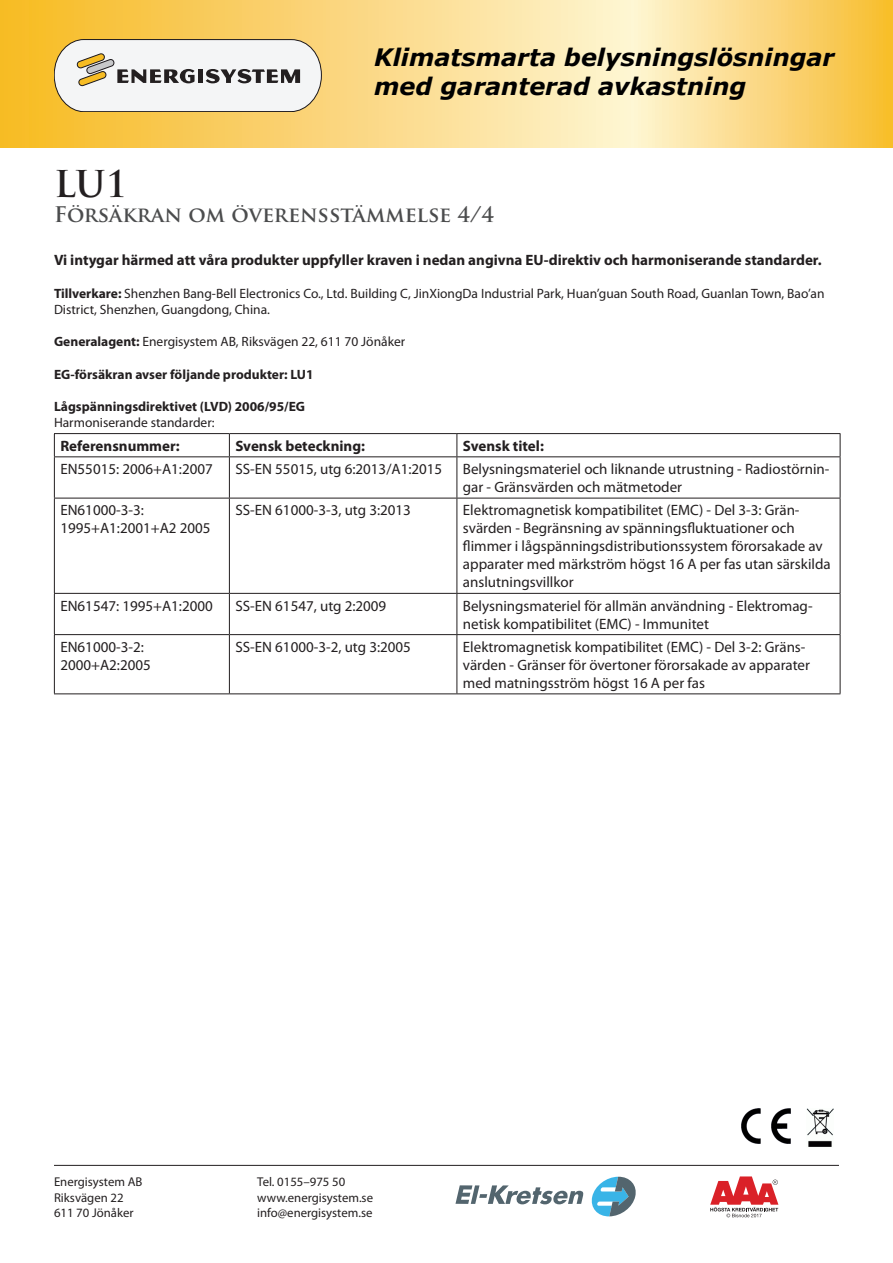
<style>
.page{position:relative;width:893px;height:1263px;background:#fff}
.page>*{position:absolute;margin:0;border:0;box-sizing:border-box;transform-origin:0 0}
.t1{font:700 36px "Trajan Pro";color:#231f20}
.t2{font:italic 700 24px/28.8px "Verdana";color:#000}
.t3{font:700 21px "Trajan Pro";color:#4b4c4d}
.t4{font:15px/18px "Myriad Pro";color:#231f20}
.t5{font:700 15px "Myriad Pro";color:#231f20}
.t6{font:13.5px/16.2px "Myriad Pro";color:#231f20}
.t7{font:700 13.5px "Myriad Pro";color:#231f20}
.t8{font:12.75px/15.3px "Myriad Pro";color:#231f20}
.s1{font-weight:700}
</style>
<div class="page">
<hr style="left:54px;top:1165px;width:785px;height:1px;background:#231f20">
<svg style="left:591px;top:1177px;width:45px;height:39px"></svg>
<svg style="left:455px;top:1185px;width:128px;height:19px"></svg>
<svg style="left:710px;top:1176px;width:68px;height:41px"></svg>
<hr style="left:54px;top:433px;width:175px;height:1px;background:#231f20">
<svg style="left:54px;top:434px;width:1px;height:22px"></svg>
<hr style="left:229px;top:433px;width:228px;height:1px;background:#231f20">
<svg style="left:229px;top:434px;width:1px;height:22px"></svg>
<hr style="left:457px;top:433px;width:383px;height:1px;background:#231f20">
<svg style="left:457px;top:434px;width:1px;height:22px"></svg>
<svg style="left:840px;top:434px;width:1px;height:22px"></svg>
<hr style="left:54px;top:456px;width:175px;height:1px;background:#231f20">
<hr style="left:54px;top:457px;width:1px;height:41px;background:#231f20">
<hr style="left:229px;top:456px;width:228px;height:1px;background:#231f20">
<hr style="left:229px;top:457px;width:1px;height:41px;background:#231f20">
<hr style="left:457px;top:456px;width:383px;height:1px;background:#231f20">
<hr style="left:457px;top:457px;width:1px;height:41px;background:#231f20">
<hr style="left:840px;top:457px;width:1px;height:41px;background:#231f20">
<hr style="left:54px;top:498px;width:175px;height:1px;background:#231f20">
<hr style="left:54px;top:498px;width:1px;height:95px;background:#231f20">
<hr style="left:229px;top:498px;width:228px;height:1px;background:#231f20">
<hr style="left:229px;top:498px;width:1px;height:95px;background:#231f20">
<hr style="left:457px;top:498px;width:383px;height:1px;background:#231f20">
<hr style="left:457px;top:498px;width:1px;height:95px;background:#231f20">
<hr style="left:840px;top:498px;width:1px;height:95px;background:#231f20">
<hr style="left:54px;top:593px;width:175px;height:1px;background:#231f20">
<hr style="left:54px;top:594px;width:1px;height:40px;background:#231f20">
<hr style="left:229px;top:593px;width:228px;height:1px;background:#231f20">
<hr style="left:229px;top:594px;width:1px;height:40px;background:#231f20">
<hr style="left:457px;top:593px;width:383px;height:1px;background:#231f20">
<hr style="left:457px;top:594px;width:1px;height:40px;background:#231f20">
<hr style="left:840px;top:594px;width:1px;height:40px;background:#231f20">
<hr style="left:54px;top:634px;width:175px;height:1px;background:#231f20">
<hr style="left:54px;top:635px;width:1px;height:58px;background:#231f20">
<hr style="left:229px;top:634px;width:228px;height:1px;background:#231f20">
<hr style="left:229px;top:635px;width:1px;height:58px;background:#231f20">
<hr style="left:457px;top:634px;width:383px;height:1px;background:#231f20">
<hr style="left:457px;top:635px;width:1px;height:58px;background:#231f20">
<hr style="left:840px;top:635px;width:1px;height:58px;background:#231f20">
<hr style="left:54px;top:693px;width:175px;height:1px;background:#231f20">
<hr style="left:229px;top:693px;width:228px;height:1px;background:#231f20">
<hr style="left:457px;top:693px;width:383px;height:1px;background:#231f20">
<img style="left:741px;top:1109px;width:49px;height:35px">
<img style="left:807px;top:1108px;width:26px;height:39px">
<svg style="left:0;top:0;width:893px;height:147px;background:#fad881"></svg>
<svg style="left:54px;top:39px;width:268px;height:73px"></svg>
<p class="t2" style="left:374px;top:43px;width:462px">Klimatsmarta belysningslösningar med garanterad avkastning</p>
<p class="t1" style="left:54px;top:162px;width:75px">LU1</p>
<p class="t3" style="left:54px;top:202px;width:441px">Försäkran om överensstämmelse 4/4</p>
<p class="t5" style="left:54px;top:250px;width:769px">Vi intygar härmed att våra produkter uppfyller kraven i nedan angivna EU-direktiv och harmoniserande standarder.</p>
<p class="t6" style="left:54px;top:285px;width:772px"><span class="s1">Tillverkare:</span> Shenzhen Bang-Bell Electronics Co., Ltd. Building C, JinXiongDa Industrial Park, Huan’guan South Road, Guanlan Town, Bao’an<br>District, Shenzhen, Guangdong, China.</p>
<p class="t6" style="left:54px;top:333px;width:353px"><span class="s1">Generalagent:</span> Energisystem AB, Riksvägen 22, 611 70 Jönåker</p>
<p class="t7" style="left:54px;top:365px;width:261px">EG-försäkran avser följande produkter: LU1</p>
<p class="t7" style="left:54px;top:398px;width:253px">Lågspänningsdirektivet (LVD) 2006/95/EG</p>
<p class="t6" style="left:54px;top:414px;width:162px">Harmoniserande standarder:</p>
<p class="t5" style="left:60px;top:436px;width:121px">Referensnummer:</p>
<p class="t5" style="left:235px;top:436px;width:131px">Svensk beteckning:</p>
<p class="t5" style="left:463px;top:436px;width:82px">Svensk titel:</p>
<p class="t4" style="left:60px;top:460px;width:154px">EN55015: 2006+A1:2007</p>
<p class="t4" style="left:235px;top:460px;width:208px">SS-EN 55015, utg 6:2013/A1:2015</p>
<p class="t4" style="left:463px;top:460px;width:368px">Belysningsmateriel och liknande utrustning - Radiostörnin&shy;gar - Gränsvärden och mätmetoder</p>
<p class="t4" style="left:60px;top:501px;width:152px">EN61000-3-3:<br>1995+A1:2001+A2 2005</p>
<p class="t4" style="left:235px;top:501px;width:177px">SS-EN 61000-3-3, utg 3:2013</p>
<p class="t4" style="left:463px;top:501px;width:369px">Elektromagnetisk kompatibilitet (EMC) - Del 3-3: Grän&shy;svärden - Begränsning av spänningsfluktuationer och flimmer i lågspänningsdistributionssystem förorsakade av apparater med märkström högst 16 A per fas utan särskilda anslutningsvillkor</p>
<p class="t4" style="left:60px;top:596px;width:154px">EN61547: 1995+A1:2000</p>
<p class="t4" style="left:235px;top:596px;width:152px">SS-EN 61547, utg 2:2009</p>
<p class="t4" style="left:463px;top:596px;width:351px">Belysningsmateriel för allmän användning - Elektromag&shy;netisk kompatibilitet (EMC) - Immunitet</p>
<p class="t4" style="left:60px;top:638px;width:92px">EN61000-3-2:<br>2000+A2:2005</p>
<p class="t4" style="left:235px;top:638px;width:177px">SS-EN 61000-3-2, utg 3:2005</p>
<p class="t4" style="left:463px;top:638px;width:349px">Elektromagnetisk kompatibilitet (EMC) - Del 3-2: Gräns&shy;värden - Gränser för övertoner förorsakade av apparater med matningsström högst 16 A per fas</p>
<p class="t8" style="left:54px;top:1174px;width:90px">Energisystem AB<br>Riksvägen 22<br>611 70 Jönåker</p>
<p class="t8" style="left:257px;top:1174px;width:117px">Tel. 0155–975 50 www.energisystem.se</p>
<p class="t8" style="left:257px;top:1205px;width:117px">info@energisystem.se</p>
</div>
